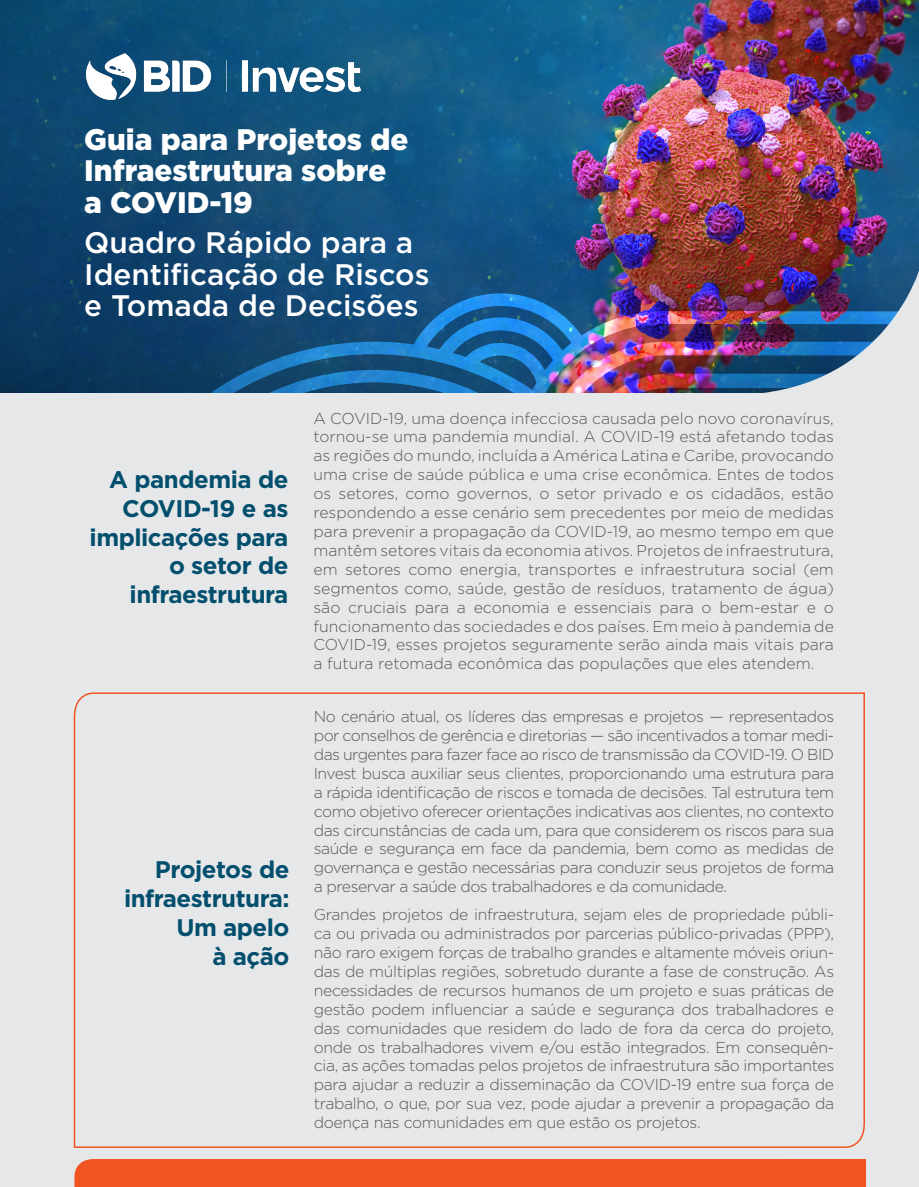
<style>
.page{position:relative;width:919px;height:1187px;background:#fff}
.page>*{position:absolute;margin:0;border:0;box-sizing:border-box;transform-origin:0 0}
.t1{font:500 29.7px/31.5px "Gotham";color:#fff}
.t2{font:900 29.7px/31.5px "Gotham";color:#fff}
.t3{font:700 24px/28.8px "Gotham";letter-spacing:-.02em;color:#014e6d;text-align:right}
.t4{font:300 15.75px/18.9px "Gotham";letter-spacing:-.02em;color:#57585a;text-align:justify}
</style>
<div class="page">
<div style="left:0;top:0;width:918px;height:1186px;background:#e6e7e9"></div>
<img style="left:1px;top:1px;width:917px;height:392px">
<img style="left:81px;top:50px;width:283px;height:52px">
<div style="left:74px;top:1159px;width:715px;height:27px;background:#f15422"></div>
<div style="left:789px;top:1158px;width:76px;height:28px;background:#f15422"></div>
<svg style="left:73px;top:692px;width:792px;height:456px"></svg>
<svg style="left:149px;top:335px;width:275px;height:58px;background:#145384"></svg>
<img style="left:424px;top:262px;width:494px;height:131px">
<h1 class="t2" style="left:84px;top:123px;width:325px">Guia para Projetos de<br>Infraestrutura sobre a COVID-19</h1>
<h1 class="t1" style="left:84px;top:227px;width:347px">Quadro Rápido para a<br>Identificação de Riscos e Tomada de Decisões</h1>
<h2 class="t3" style="left:90px;top:465px;width:200px">A pandemia de<br>COVID-19 e as implicações para o setor de infraestrutura</h2>
<h2 class="t3" style="left:124px;top:855px;width:167px">Projetos de infraestrutura:<br>Um apelo<br>à ação</h2>
<p class="t4" style="left:313px;top:408px;width:522px">A COVID-19, uma doença infecciosa causada pelo novo coronavírus, tornou-se uma pandemia mundial. A COVID-19 está afetando todas as regiões do mundo, incluída a América Latina e Caribe, provocando uma crise de saúde pública e uma crise econômica. Entes de todos os setores, como governos, o setor privado e os cidadãos, estão respondendo a esse cenário sem precedentes por meio de medidas para prevenir a propagação da COVID-19, ao mesmo tempo em que mantêm setores vitais da economia ativos. Projetos de infraestrutura, em setores como energia, transportes e infraestrutura social (em segmentos como, saúde, gestão de resíduos, tratamento de água) são cruciais para a economia e essenciais para o bem-estar e o funcionamento das sociedades e dos países. Em meio à pandemia de COVID-19, esses projetos seguramente serão ainda mais vitais para a futura retomada econômica das populações que eles atendem.</p>
<p class="t4" style="left:314px;top:706px;width:522px">No cenário atual, os líderes das empresas e projetos — representados por conselhos de gerência e diretorias — são incentivados a tomar medi&shy;das urgentes para fazer face ao risco de transmissão da COVID-19. O BID Invest busca auxiliar seus clientes, proporcionando uma estrutura para a rápida identificação de riscos e tomada de decisões. Tal estrutura tem como objetivo oferecer orientações indicativas aos clientes, no contexto das circunstâncias de cada um, para que considerem os riscos para sua saúde e segurança em face da pandemia, bem como as medidas de governança e gestão necessárias para conduzir seus projetos de forma a preservar a saúde dos trabalhadores e da comunidade.</p>
<p class="t4" style="left:314px;top:904px;width:522px">Grandes projetos de infraestrutura, sejam eles de propriedade públi&shy;ca ou privada ou administrados por parcerias público-privadas (PPP), não raro exigem forças de trabalho grandes e altamente móveis oriun&shy;das de múltiplas regiões, sobretudo durante a fase de construção. As necessidades de recursos humanos de um projeto e suas práticas de gestão podem influenciar a saúde e segurança dos trabalhadores e das comunidades que residem do lado de fora da cerca do projeto, onde os trabalhadores vivem e/ou estão integrados. Em consequên&shy;cia, as ações tomadas pelos projetos de infraestrutura são importantes para ajudar a reduzir a disseminação da COVID-19 entre sua força de trabalho, o que, por sua vez, pode ajudar a prevenir a propagação da doença nas comunidades em que estão os projetos.</p>
</div>
